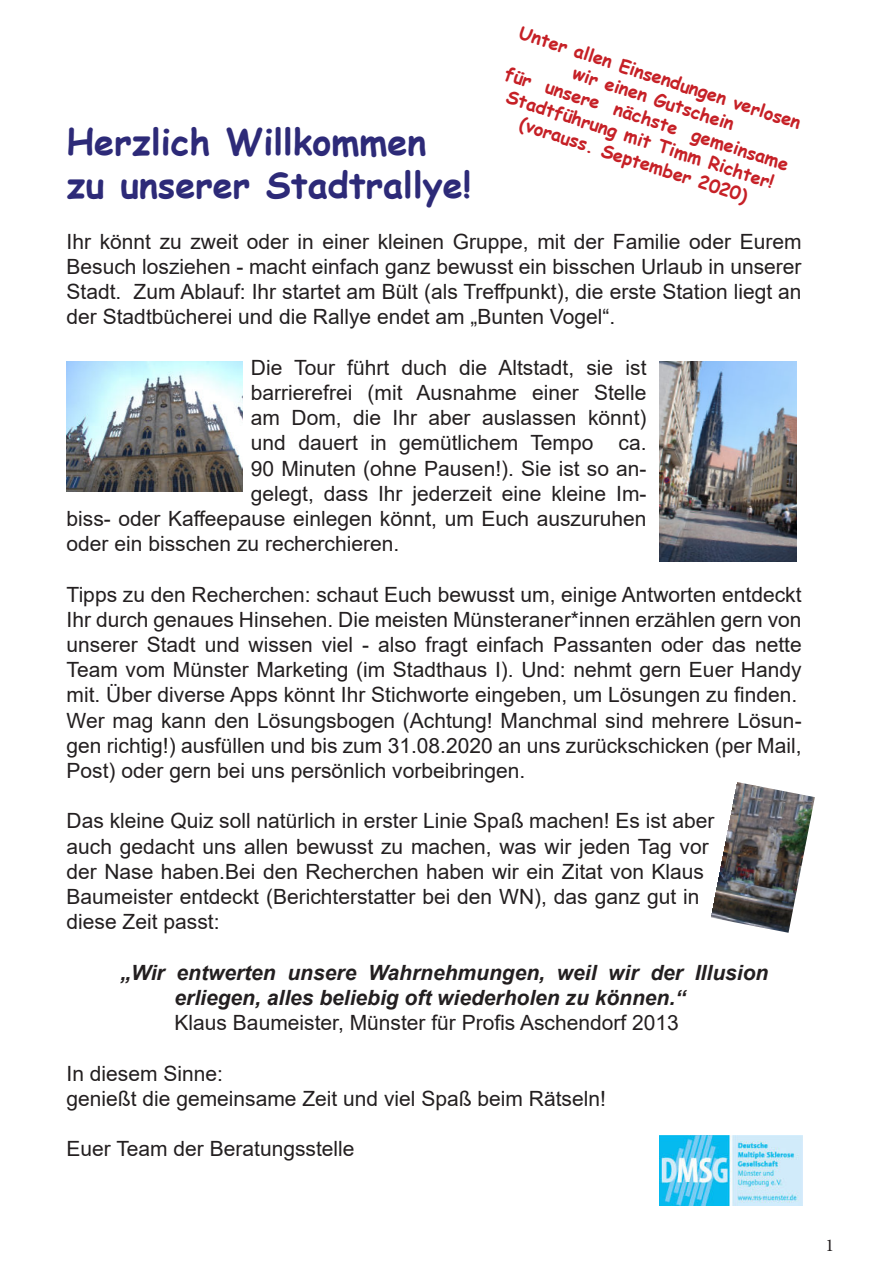
<style>
.page{position:relative;width:893px;height:1263px;background:#fff}
.page>*{position:absolute;margin:0;border:0;box-sizing:border-box;transform-origin:0 0}
.t1{font:700 36px/43.2px "Comic Sans MS";color:#2d2a78}
.t2{font:21px/25.2px "Arial";color:#231f20}
.t3{font:italic 700 21px/25.2px "Arial";color:#231f20}
.t4{font:700 18px/21.6px "Comic Sans MS";color:#c62026;text-align:center}
.t5{font:18px "Minion Pro";color:#231f20}
</style>
<div class="page">
<img style="left:711px;top:782px;width:104px;height:151px">
<img style="left:659px;top:1135px;width:143px;height:70px">
<img style="left:67px;top:361px;width:175px;height:131px">
<img style="left:659px;top:361px;width:138px;height:200px">
<p class="t4" style="left:523px;top:23px;width:297px;rotate:18deg">Unter allen Einsendungen verlosen</p>
<p class="t4" style="left:508px;top:64px;width:299px;rotate:18deg">für unsere nächste gemeinsame</p>
<p class="t4" style="left:576px;top:64px;width:170px;rotate:18deg">wir einen Gutschein</p>
<p class="t4" style="left:510px;top:87px;width:282px;rotate:18deg">Stadtführung mit Timm Richter! (vorauss. September 2020)</p>
<h1 class="t1" style="left:67px;top:124px;width:406px">Herzlich Willkommen zu unserer Stadtrallye!</h1>
<p class="t2" style="left:67px;top:231px;width:736px;text-align:justify">Ihr könnt zu zweit oder in einer kleinen Gruppe, mit der Familie oder Eurem Besuch losziehen - macht einfach ganz bewusst ein bisschen Urlaub in unserer Stadt. Zum Ablauf: Ihr startet am Bült (als Treffpunkt), die erste Station liegt an der Stadtbücherei und die Rallye endet am „Bunten Vogel“.</p>
<p class="t2" style="left:251px;top:357px;width:397px">Die Tour führt duch die Altstadt, sie ist</p>
<p class="t2" style="left:251px;top:382px;width:397px">barrierefrei (mit Ausnahme einer Stelle</p>
<p class="t2" style="left:251px;top:405px;width:397px">am Dom, die Ihr aber auslassen könnt)</p>
<p class="t2" style="left:251px;top:432px;width:397px">und dauert in gemütlichem Tempo ca.</p>
<p class="t2" style="left:251px;top:455px;width:397px">90 Minuten (ohne Pausen!). Sie ist so an-</p>
<p class="t2" style="left:251px;top:483px;width:397px">gelegt, dass Ihr jederzeit eine kleine Im-</p>
<p class="t2" style="left:67px;top:506px;width:581px">biss- oder Kaffeepause einlegen könnt, um Euch auszuruhen</p>
<p class="t2" style="left:67px;top:533px;width:334px">oder ein bisschen zu recherchieren.</p>
<p class="t2" style="left:67px;top:584px;width:737px">Tipps zu den Recherchen: schaut Euch bewusst um, einige Antworten entdeckt Ihr durch genaues Hinsehen. Die meisten Münsteraner*innen erzählen gern von unserer Stadt und wissen viel - also fragt einfach Passanten oder das nette Team vom Münster Marketing (im Stadthaus I). Und: nehmt gern Euer Handy mit. Über diverse Apps könnt Ihr Stichworte eingeben, um Lösungen zu finden.<br>Wer mag kann den Lösungsbogen (Achtung! Manchmal sind mehrere Lösun&shy;gen richtig!) ausfüllen und bis zum 31.08.2020 an uns zurückschicken (per Mail, Post) oder gern bei uns persönlich vorbeibringen.</p>
<p class="t2" style="left:67px;top:810px;width:649px">Das kleine Quiz soll natürlich in erster Linie Spaß machen! Es ist aber auch gedacht uns allen bewusst zu machen, was wir jeden Tag vor der Nase haben.Bei den Recherchen haben wir ein Zitat von Klaus Baumeister entdeckt (Berichterstatter bei den WN), das ganz gut in diese Zeit passt:</p>
<p class="t3" style="left:175px;top:962px;width:595px;text-indent:-54px">„Wir entwerten unsere Wahrnehmungen, weil wir der Illusion erliegen, alles beliebig oft wiederholen zu können.“</p>
<p class="t2" style="left:175px;top:1010px;width:506px">Klaus Baumeister, Münster für Profis Aschendorf 2013</p>
<p class="t2" style="left:67px;top:1062px;width:541px">In diesem Sinne:<br>genießt die gemeinsame Zeit und viel Spaß beim Rätseln!</p>
<p class="t2" style="left:67px;top:1138px;width:289px">Euer Team der Beratungsstelle</p>
<p class="t5" style="left:825px;top:1234px;width:10px">1</p>
</div>
